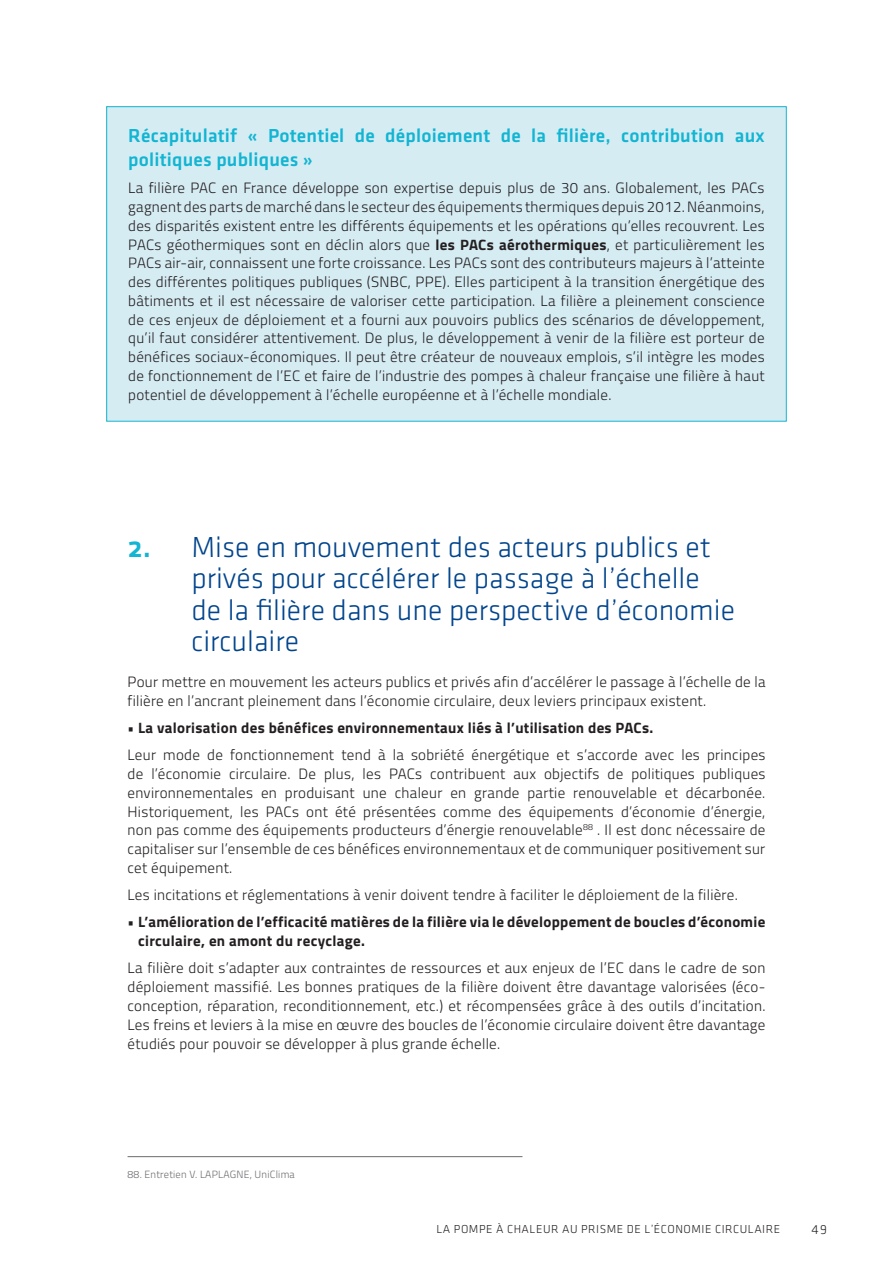
<style>
.page{position:relative;width:893px;height:1263px;background:#fff}
.page>*{position:absolute;margin:0;border:0;box-sizing:border-box;transform-origin:0 0}
.t1{font:300 30px/31.5px "Klavika";color:#01448c}
.t2{font:19.5px/24px "Klavika Medium OSF";letter-spacing:.01em;color:#12b5d2}
.t3{font:300 15px/18.8px "Titillium";letter-spacing:.02em;color:#231f20;text-align:justify}
.t4{font:700 15px/18.8px "Titillium";letter-spacing:.02em;color:#231f20}
.t5{font:300 13.5px "Klavika";color:#231f20}
.t6{font:300 12px "Klavika";letter-spacing:.045em;color:#231f20}
.t7{font:300 10.5px "Titillium";letter-spacing:.02em;color:#6c6d70}
.s1{font-weight:700}
.s2{font-family:"Klavika Medium OSF";font-weight:400;color:#12b5d2}
</style>
<div class="page">
<div style="left:107px;top:107px;width:679px;height:314px;background:#d6ecf3"></div>
<hr style="left:128px;top:1156px;width:394px;height:1px;background:#6c6d70">
<h2 class="t2" style="left:128px;top:124px;width:638px">Récapitulatif « Potentiel de déploiement de la filière, contribution aux politiques publiques »</h2>
<p class="t3" style="left:128px;top:178px;width:638px">La filière PAC en France développe son expertise depuis plus de 30 ans. Globalement, les PACs gagnent des parts de marché dans le secteur des équipements thermiques depuis 2012. Néanmoins, des disparités existent entre les différents équipements et les opérations qu’elles recouvrent. Les PACs géothermiques sont en déclin alors que <span class="s1">les PACs aérothermiques</span>, et particulièrement les PACs air-air, connaissent une forte croissance. Les PACs sont des contributeurs majeurs à l’atteinte des différentes politiques publiques (SNBC, PPE). Elles participent à la transition énergétique des bâtiments et il est nécessaire de valoriser cette participation. La filière a pleinement conscience de ces enjeux de déploiement et a fourni aux pouvoirs publics des scénarios de développement, qu’il faut considérer attentivement. De plus, le développement à venir de la filière est porteur de bénéfices sociaux-économiques. Il peut être créateur de nouveaux emplois, s’il intègre les modes de fonctionnement de l’EC et faire de l’industrie des pompes à chaleur française une filière à haut potentiel de développement à l’échelle européenne et à l’échelle mondiale.</p>
<h1 class="t1" style="left:191px;top:531px;width:545px;text-indent:-64px"><span class="s2">2.</span> Mise en mouvement des acteurs publics et privés pour accélérer le passage à l’échelle de la filière dans une perspective d’économie circulaire</h1>
<p class="t3" style="left:128px;top:672px;width:639px">Pour mettre en mouvement les acteurs publics et privés afin d’accélérer le passage à l’échelle de la filière en l’ancrant pleinement dans l’économie circulaire, deux leviers principaux existent.</p>
<p class="t4" style="left:128px;top:718px;width:527px">• La valorisation des bénéfices environnementaux liés à l’utilisation des PACs.</p>
<p class="t3" style="left:128px;top:745px;width:639px">Leur mode de fonctionnement tend à la sobriété énergétique et s’accorde avec les principes de l’économie circulaire. De plus, les PACs contribuent aux objectifs de politiques publiques environnementales en produisant une chaleur en grande partie renouvelable et décarbonée.<br>Historiquement, les PACs ont été présentées comme des équipements d’économie d’énergie, non pas comme des équipements producteurs d’énergie renouvelable<sup>88</sup> . Il est donc nécessaire de capitaliser sur l’ensemble de ces bénéfices environnementaux et de communiquer positivement sur cet équipement.</p>
<p class="t3" style="left:128px;top:885px;width:612px">Les incitations et réglementations à venir doivent tendre à faciliter le déploiement de la filière.</p>
<p class="t4" style="left:138px;top:912px;width:629px;text-indent:-11px">• L’amélioration de l’efficacité matières de la filière via le développement de boucles d’économie circulaire, en amont du recyclage.</p>
<p class="t3" style="left:128px;top:958px;width:639px">La filière doit s’adapter aux contraintes de ressources et aux enjeux de l’EC dans le cadre de son déploiement massifié. Les bonnes pratiques de la filière doivent être davantage valorisées (éco&shy;conception, réparation, reconditionnement, etc.) et récompensées grâce à des outils d’incitation.<br>Les freins et leviers à la mise en œuvre des boucles de l’économie circulaire doivent être davantage étudiés pour pouvoir se développer à plus grande échelle.</p>
<p class="t7" style="left:128px;top:1167px;width:169px">88. Entretien V. LAPLAGNE, UniClima</p>
<p class="t6" style="left:436px;top:1222px;width:345px">LA POMPE À CHALEUR AU PRISME DE L’ÉCONOMIE CIRCULAIRE</p>
<p class="t5" style="left:811px;top:1222px;width:17px">49</p>
</div>
